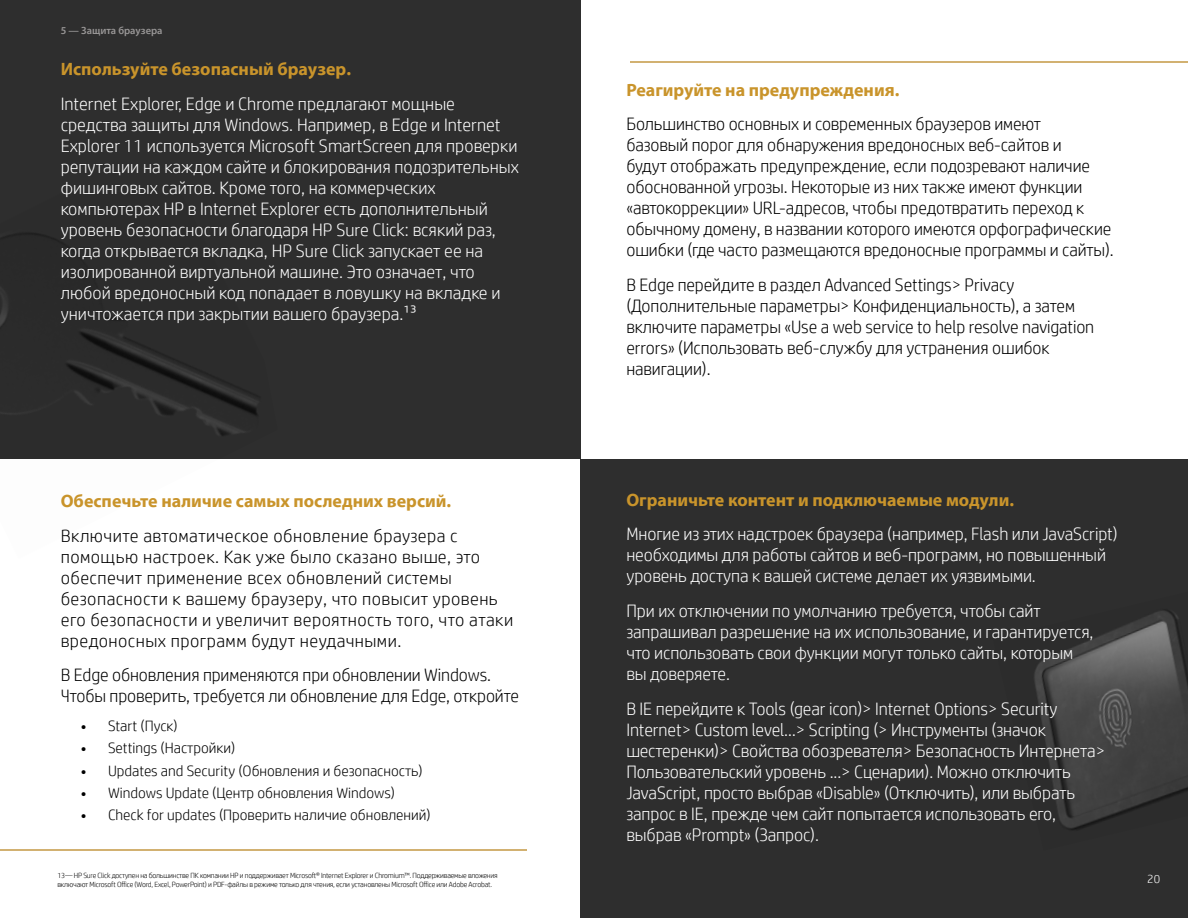
<style>
.page{position:relative;width:1188px;height:918px;background:#fff}
.page>*{position:absolute;margin:0;border:0;box-sizing:border-box;transform-origin:0 0}
.t1{font:300 18px/21px "HP Simplified";letter-spacing:-.005em;color:#fff}
.t2{font:300 18px/21px "HP Simplified";letter-spacing:-.005em;color:#000}
.t3{font:300 18px/21px "HP Simplified";letter-spacing:.025em;color:#000}
.t4{font:700 18px "Myriad Pro";color:#c9942b}
.t5{font:300 15px "HP Simplified";color:#000}
.t6{font:300 12px "HP Simplified";color:#fff}
.t7{font:600 10.5px "Myriad Pro";color:#989696}
.t8{font:300 7.5px/9px "HP Simplified";letter-spacing:-.025em;color:#000}
.s1{font-family:"Myriad Pro";font-weight:700}
</style>
<div class="page">
<div style="left:0;top:0;width:580px;height:459px;background:#2e2e2e"></div>
<img style="left:0;top:233px;width:258px;height:203px">
<div style="left:580px;top:459px;width:608px;height:459px;background:#2e2e2e"></div>
<img style="left:1034px;top:610px;width:154px;height:220px">
<hr style="left:630px;top:61px;width:558px;height:2px;background:#d2b171">
<hr style="left:0;top:849px;width:526px;height:1px;background:#d2b171">
<p class="t7" style="left:61px;top:24px;width:103px">5 — Защита браузера</p>
<p class="t4" style="left:61px;top:58px;width:292px">Используйте безопасный браузер.</p>
<p class="t1" style="left:61px;top:93px;width:460px">Internet Explorer, Edge и Chrome предлагают мощные средства защиты для Windows. Например, в Edge и Internet Explorer 11 используется Microsoft SmartScreen для проверки репутации на каждом сайте и блокирования подозрительных фишинговых сайтов. Кроме того, на коммерческих компьютерах HP в Internet Explorer есть дополнительный уровень безопасности благодаря HP Sure Click: всякий раз, когда открывается вкладка, HP Sure Click запускает ее на изолированной виртуальной машине. Это означает, что любой вредоносный код попадает в ловушку на вкладке и уничтожается при закрытии вашего браузера.13</p>
<p class="t4" style="left:61px;top:489px;width:392px">Обеспечьте наличие самых последних версий.</p>
<p class="t3" style="left:61px;top:524px;width:454px">Включите автоматическое обновление браузера с помощью настроек. Как уже было сказано выше, это обеспечит применение всех обновлений системы безопасности к вашему браузеру, что повысит уровень его безопасности и увеличит вероятность того, что атаки вредоносных программ будут неудачными.</p>
<p class="t2" style="left:61px;top:664px;width:460px">В Edge обновления применяются при обновлении Windows.<br>Чтобы проверить, требуется ли обновление для Edge, откройте</p>
<p class="t5" style="left:81px;top:716px;width:98px"><span class="s1">•</span> Start (Пуск)</p>
<p class="t5" style="left:81px;top:738px;width:156px"><span class="s1">•</span> Settings (Настройки)</p>
<p class="t5" style="left:81px;top:761px;width:343px"><span class="s1">•</span> Updates and Security (Обновления и безопасность)</p>
<p class="t5" style="left:81px;top:783px;width:316px"><span class="s1">•</span> Windows Update (Центр обновления Windows)</p>
<p class="t5" style="left:81px;top:805px;width:351px"><span class="s1">•</span> Check for updates (Проверить наличие обновлений)</p>
<p class="t8" style="left:57px;top:871px;width:442px">13— HP Sure Click доступен на большинстве ПК компании HP и поддерживает Microsoft® Internet Explorer и Chromium™. Поддерживаемые вложения включают Microsoft Office (Word, Excel, PowerPoint) и PDF-файлы в режиме только для чтения, если установлены Microsoft Office или Adobe Acrobat.</p>
<p class="t4" style="left:626px;top:78px;width:275px">Реагируйте на предупреждения.</p>
<p class="t2" style="left:626px;top:113px;width:489px">Большинство основных и современных браузеров имеют<br>базовый порог для обнаружения вредоносных веб-сайтов и<br>будут отображать предупреждение, если подозревают наличие обоснованной угрозы. Некоторые из них также имеют функции «автокоррекции» URL-адресов, чтобы предотвратить переход к обычному домену, в названии которого имеются орфографические ошибки (где часто размещаются вредоносные программы и сайты).</p>
<p class="t2" style="left:626px;top:273px;width:469px">В Edge перейдите в раздел Advanced Settings&gt; Privacy (Дополнительные параметры&gt; Конфиденциальность), а затем включите параметры «Use a web service to help resolve navigation errors» (Использовать веб-службу для устранения ошибок навигации).</p>
<p class="t4" style="left:626px;top:488px;width:389px">Ограничьте контент и подключаемые модули.</p>
<p class="t1" style="left:626px;top:523px;width:493px">Многие из этих надстроек браузера (например, Flash или JavaScript) необходимы для работы сайтов и веб-программ, но повышенный уровень доступа к вашей системе делает их уязвимыми.</p>
<p class="t1" style="left:626px;top:600px;width:469px">При их отключении по умолчанию требуется, чтобы сайт запрашивал разрешение на их использование, и гарантируется, что использовать свои функции могут только сайты, которым вы доверяете.</p>
<p class="t1" style="left:626px;top:697px;width:480px">В IE перейдите к Tools (gear icon)&gt; Internet Options&gt; Security Internet&gt; Custom level…&gt; Scripting (&gt; Инструменты (значок шестеренки)&gt; Свойства обозревателя&gt; Безопасность Интернета&gt; Пользовательский уровень ...&gt; Сценарии). Можно отключить JavaScript, просто выбрав «Disable» (Отключить), или выбрать запрос в IE, прежде чем сайт попытается использовать его, выбрав «Prompt» (Запрос).</p>
<p class="t6" style="left:1147px;top:871px;width:15px">20</p>
</div>
